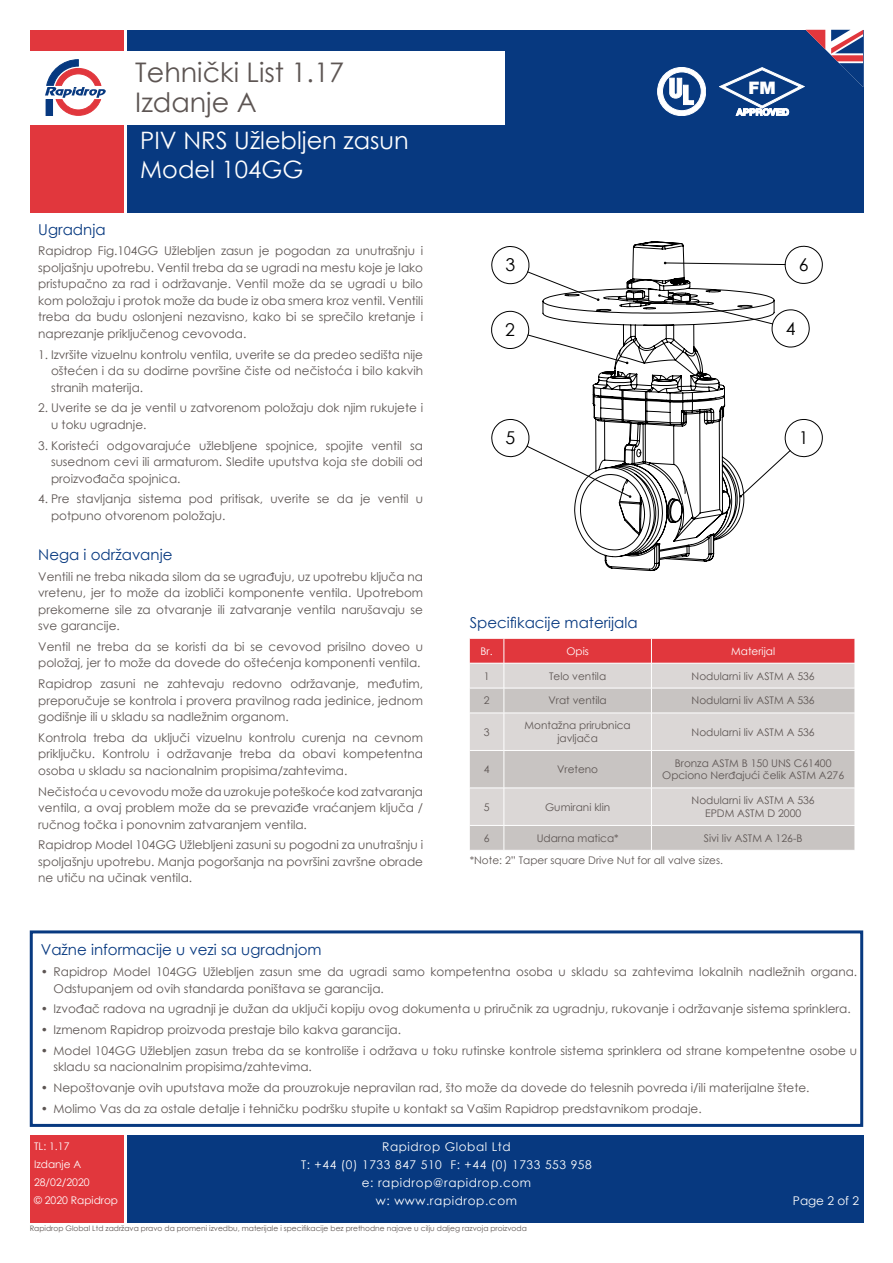
<style>
.page{position:relative;width:893px;height:1263px;background:#fff}
.page>*{position:absolute;margin:0;border:0;box-sizing:border-box;transform-origin:0 0}
.t1{font:27px/30px "Century Gothic";color:#5d5553}
.t2{font:24px/28.8px "Century Gothic";color:#fff}
.t3{font:17.7px "Century Gothic";color:#000}
.t4{font:900 17.25px "Helvetica Neue";color:#fff}
.RD_DS_Subhead{font:15px "Century Gothic";color:#073980}
.RD_DS_Body{font:12px/16.5px "Century Gothic";color:#5d5553;text-align:justify}
.RD_DS_Body_Instructi{font:12px/16.5px "Century Gothic";color:#5d5553}
.t5{font:12px/18px "Century Gothic";letter-spacing:.05em;color:#fff;text-align:center}
.Table_Content{font:10.5px/12.6px "Century Gothic";color:#5d5553;text-align:center}
.Table_Titles{font:10.5px/18px "Century Gothic";color:#fff}
.RD_DS_Figures{font:10.5px "Century Gothic";color:#5d5553}
.t6{font:7.5px "Century Gothic";color:#5d5553}
</style>
<div class="page">
<div style="left:30px;top:30px;width:93px;height:183px;background:#e1373d"></div>
<div style="left:30px;top:52px;width:93px;height:73px;background:#fff"></div>
<div style="left:30px;top:1135px;width:93px;height:88px;background:#e1373d"></div>
<div style="left:127px;top:1135px;width:736px;height:88px;background:#073980"></div>
<div style="left:127px;top:30px;width:736px;height:183px;background:#073980"></div>
<svg style="left:45px;top:59px;width:61px;height:57px"></svg>
<div style="left:127px;top:52px;width:378px;height:73px;background:#fff"></div>
<svg style="left:657px;top:67px;width:49px;height:49px"></svg>
<svg style="left:719px;top:30px;width:144px;height:86px"></svg>
<svg style="left:470px;top:714px;width:385px;height:136px;background:#d2cecd"></svg>
<hr style="left:504px;top:751px;width:1px;height:37px;background:#fff">
<hr style="left:469px;top:788px;width:35px;height:1px;background:#fff">
<hr style="left:504px;top:788px;width:1px;height:37px;background:#fff">
<hr style="left:504px;top:713px;width:1px;height:37px;background:#fff">
<hr style="left:469px;top:750px;width:35px;height:1px;background:#fff">
<svg style="left:504px;top:826px;width:1px;height:24px"></svg>
<hr style="left:469px;top:825px;width:35px;height:1px;background:#fff">
<hr style="left:504px;top:825px;width:147px;height:1px;background:#fff">
<hr style="left:651px;top:825px;width:204px;height:1px;background:#fff">
<hr style="left:651px;top:713px;width:1px;height:37px;background:#fff">
<hr style="left:504px;top:750px;width:147px;height:1px;background:#fff">
<hr style="left:651px;top:750px;width:204px;height:1px;background:#fff">
<hr style="left:504px;top:788px;width:147px;height:1px;background:#fff">
<hr style="left:651px;top:788px;width:204px;height:1px;background:#fff">
<hr style="left:651px;top:788px;width:1px;height:37px;background:#fff">
<svg style="left:469px;top:638px;width:386px;height:75px;background:#d8a0a1"></svg>
<hr style="left:651px;top:751px;width:1px;height:37px;background:#fff">
<svg style="left:651px;top:826px;width:1px;height:24px"></svg>
<div style="left:30px;top:930px;width:833px;height:197px;border:3px solid #073980"></div>
<svg style="left:491px;top:245px;width:332px;height:212px"></svg>
<svg style="left:526px;top:262px;width:265px;height:204px"></svg>
<svg style="left:542px;top:241px;width:233px;height:331px"></svg>
<h1 class="t1" style="left:135px;top:56px;width:210px">Tehnički List 1.17<br>Izdanje A</h1>
<h2 class="t2" style="left:140px;top:125px;width:270px">PIV NRS Užlebljen zasun<br>Model 104GG</h2>
<p class="RD_DS_Subhead" style="left:38px;top:219px;width:69px">Ugradnja</p>
<p class="RD_DS_Body" style="left:38px;top:242px;width:386px">Rapidrop Fig.104GG Užlebljen zasun je pogodan za unutrašnju i spoljašnju upotrebu. Ventil treba da se ugradi na mestu koje je lako pristupačno za rad i održavanje. Ventil može da se ugradi u bilo kom položaju i protok može da bude iz oba smera kroz ventil. Ventili treba da budu oslonjeni nezavisno, kako bi se sprečilo kretanje i naprezanje priključenog cevovoda.</p>
<p class="RD_DS_Body" style="left:51px;top:346px;width:374px;text-indent:-13px">1. Izvršite vizuelnu kontrolu ventila, uverite se da predeo sedišta nije oštećen i da su dodirne površine čiste od nečistoća i bilo kakvih stranih materija.</p>
<p class="RD_DS_Body" style="left:51px;top:399px;width:374px;text-indent:-13px">2. Uverite se da je ventil u zatvorenom položaju dok njim rukujete i u toku ugradnje.</p>
<p class="RD_DS_Body" style="left:51px;top:437px;width:374px;text-indent:-13px">3. Koristeći odgovarajuće užlebljene spojnice, spojite ventil sa susednom cevi ili armaturom. Sledite uputstva koja ste dobili od proizvođača spojnica.</p>
<p class="RD_DS_Body" style="left:51px;top:490px;width:374px;text-indent:-13px">4. Pre stavljanja sistema pod pritisak, uverite se da je ventil u potpuno otvorenom položaju.</p>
<p class="RD_DS_Subhead" style="left:38px;top:544px;width:136px">Nega i održavanje</p>
<p class="RD_DS_Body" style="left:38px;top:568px;width:386px">Ventili ne treba nikada silom da se ugrađuju, uz upotrebu ključa na vretenu, jer to može da izobliči komponente ventila. Upotrebom prekomerne sile za otvaranje ili zatvaranje ventila narušavaju se sve garancije.</p>
<p class="RD_DS_Body" style="left:38px;top:638px;width:386px">Ventil ne treba da se koristi da bi se cevovod prisilno doveo u položaj, jer to može da dovede do oštećenja komponenti ventila.</p>
<p class="RD_DS_Body" style="left:38px;top:675px;width:386px">Rapidrop zasuni ne zahtevaju redovno održavanje, međutim, preporučuje se kontrola i provera pravilnog rada jedinice, jednom godišnje ili u skladu sa nadležnim organom.</p>
<p class="RD_DS_Body" style="left:38px;top:729px;width:386px">Kontrola treba da uključi vizuelnu kontrolu curenja na cevnom priključku. Kontrolu i održavanje treba da obavi kompetentna osoba u skladu sa nacionalnim propisima/zahtevima.</p>
<p class="RD_DS_Body" style="left:38px;top:783px;width:386px">Nečistoća u cevovodu može da uzrokuje poteškoće kod zatvaranja ventila, a ovaj problem može da se prevaziđe vraćanjem ključa / ručnog točka i ponovnim zatvaranjem ventila.</p>
<p class="RD_DS_Body" style="left:38px;top:836px;width:386px">Rapidrop Model 104GG Užlebljeni zasuni su pogodni za unutrašnju i spoljašnju upotrebu. Manja pogoršanja na površini završne obrade ne utiču na učinak ventila.</p>
<p class="t3" style="left:506px;top:253px;width:11px">3</p>
<p class="t3" style="left:505px;top:317px;width:11px">2</p>
<h3 class="t4" style="left:749px;top:77px;width:29px">FM</h3>
<p class="t3" style="left:799px;top:252px;width:11px">6</p>
<p class="t3" style="left:786px;top:316px;width:11px">4</p>
<p class="t3" style="left:506px;top:426px;width:11px">5</p>
<p class="t3" style="left:799px;top:426px;width:11px">1</p>
<p class="RD_DS_Subhead" style="left:470px;top:612px;width:170px">Specifikacije materijala</p>
<p class="Table_Titles" style="left:481px;top:642px;width:14px">Br.</p>
<p class="Table_Titles" style="left:566px;top:642px;width:24px">Opis</p>
<p class="Table_Titles" style="left:731px;top:642px;width:45px">Materijal</p>
<p class="Table_Content" style="left:484px;top:669px;width:7px">1</p>
<p class="Table_Content" style="left:549px;top:669px;width:59px">Telo ventila</p>
<p class="Table_Content" style="left:692px;top:669px;width:125px">Nodularni liv ASTM A 536</p>
<p class="Table_Content" style="left:484px;top:694px;width:7px">2</p>
<p class="Table_Content" style="left:549px;top:694px;width:60px">Vrat ventila</p>
<p class="Table_Content" style="left:692px;top:694px;width:125px">Nodularni liv ASTM A 536</p>
<p class="Table_Content" style="left:484px;top:725px;width:7px">3</p>
<p class="Table_Content" style="left:525px;top:719px;width:108px">Montažna prirubnica javljača</p>
<p class="Table_Content" style="left:692px;top:725px;width:125px">Nodularni liv ASTM A 536</p>
<p class="Table_Content" style="left:484px;top:763px;width:7px">4</p>
<p class="Table_Content" style="left:557px;top:763px;width:43px">Vreteno</p>
<p class="Table_Content" style="left:675px;top:756px;width:158px">Bronza ASTM B 150 UNS C61400</p>
<p class="Table_Content" style="left:662px;top:769px;width:183px">Opciono Nerđajući čelik ASTM A276</p>
<p class="Table_Content" style="left:484px;top:800px;width:7px">5</p>
<p class="Table_Content" style="left:545px;top:800px;width:67px">Gumirani klin</p>
<p class="Table_Content" style="left:692px;top:794px;width:125px">Nodularni liv ASTM A 536</p>
<p class="Table_Content" style="left:705px;top:807px;width:98px">EPDM ASTM D 2000</p>
<p class="Table_Content" style="left:484px;top:831px;width:7px">6</p>
<p class="Table_Content" style="left:537px;top:831px;width:83px">Udarna matica*</p>
<p class="Table_Content" style="left:704px;top:831px;width:100px">Sivi liv ASTM A 126-B</p>
<p class="RD_DS_Figures" style="left:470px;top:853px;width:255px">*Note: 2” Taper square Drive Nut for all valve sizes.</p>
<p class="RD_DS_Subhead" style="left:41px;top:939px;width:282px">Važne informacije u vezi sa ugradnjom</p>
<p class="RD_DS_Body_Instructi" style="left:54px;top:963px;width:805px;text-indent:-13px">• Rapidrop Model 104GG Užlebljen zasun sme da ugradi samo kompetentna osoba u skladu sa zahtevima lokalnih nadležnih organa.<br>Odstupanjem od ovih standarda poništava se garancija.</p>
<p class="RD_DS_Body_Instructi" style="left:41px;top:1000px;width:811px">• Izvođač radova na ugradnji je dužan da uključi kopiju ovog dokumenta u priručnik za ugradnju, rukovanje i održavanje sistema sprinklera.</p>
<p class="RD_DS_Body_Instructi" style="left:41px;top:1021px;width:362px">• Izmenom Rapidrop proizvoda prestaje bilo kakva garancija.</p>
<p class="RD_DS_Body_Instructi" style="left:54px;top:1042px;width:805px;text-indent:-13px">• Model 104GG Užlebljen zasun treba da se kontroliše i održava u toku rutinske kontrole sistema sprinklera od strane kompetentne osobe u skladu sa nacionalnim propisima/zahtevima.</p>
<p class="RD_DS_Body_Instructi" style="left:41px;top:1079px;width:770px">• Nepoštovanje ovih uputstava može da prouzrokuje nepravilan rad, što može da dovede do telesnih povreda i/ili materijalne štete.</p>
<p class="RD_DS_Body_Instructi" style="left:41px;top:1100px;width:662px">• Molimo Vas da za ostale detalje i tehničku podršku stupite u kontakt sa Vašim Rapidrop predstavnikom prodaje.</p>
<p class="Table_Titles" style="left:34px;top:1137px;width:86px">TL: 1.17<br>Izdanje A<br>28/02/2020<br>© 2020 Rapidrop</p>
<p class="t5" style="left:301px;top:1138px;width:292px">Rapidrop Global Ltd<br>T: +44 (0) 1733 847 510 F: +44 (0) 1733 553 958 e: rapidrop@rapidrop.com<br>w: www.rapidrop.com</p>
<p class="t6" style="left:30px;top:1223px;width:499px">Rapidrop Global Ltd zadržava pravo da promeni izvedbu, materijale i specifikacije bez prethodne najave u cilju daljeg razvoja proizvoda</p>
<p class="t5" style="left:793px;top:1192px;width:68px">Page 2 of 2</p>
</div>
